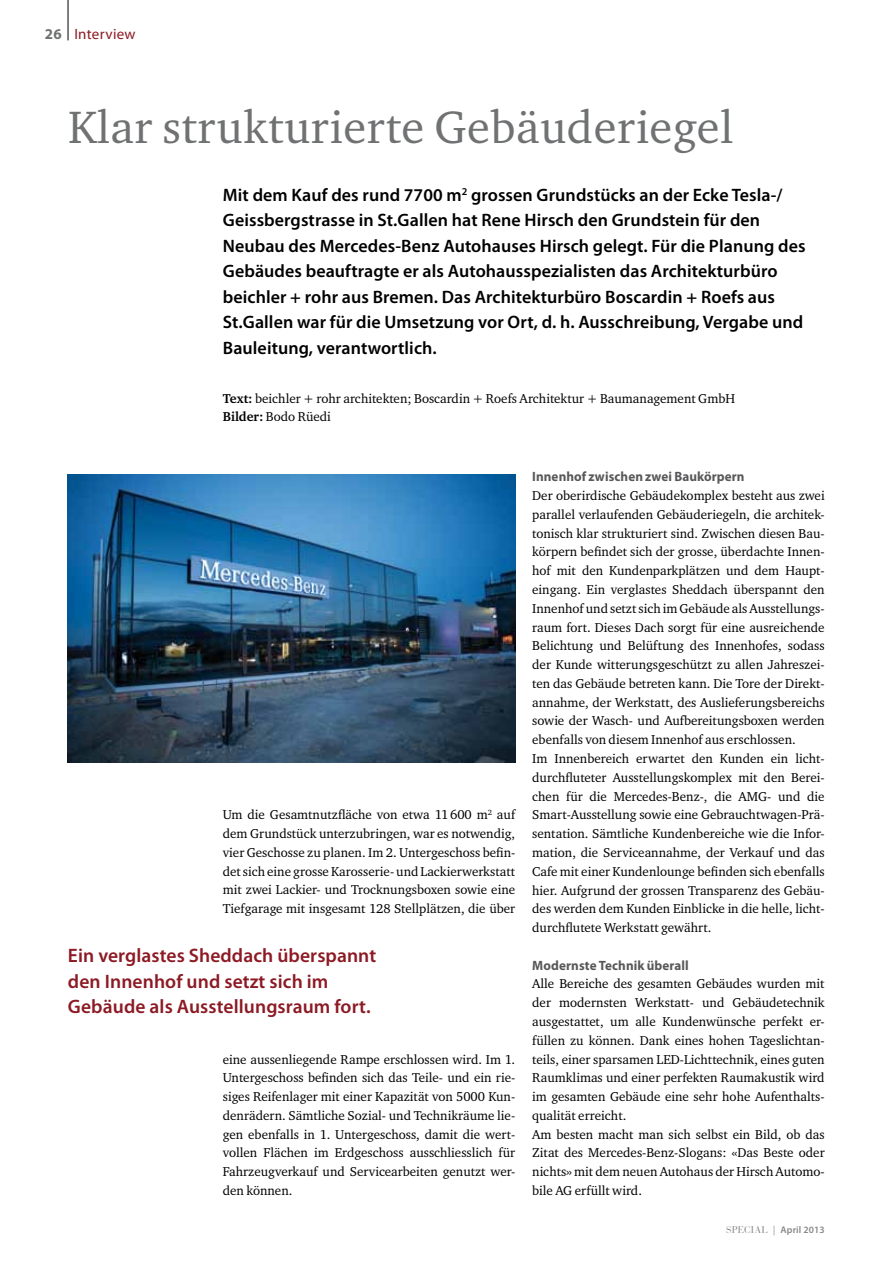
<style>
.page{position:relative;width:893px;height:1263px;background:#fff}
.page>*{position:absolute;margin:0;border:0;box-sizing:border-box;transform-origin:0 0}
.t1{font:46.5px "Charter ITC";letter-spacing:.01em;color:#707172}
.t2{font:600 19.5px/25.5px "Myriad Pro";letter-spacing:.005em;color:#8c1a24}
.t3{font:600 18px/25.5px "Myriad Pro";letter-spacing:.005em;color:#000}
.t4{font:15px "Myriad Pro";letter-spacing:.02em;color:#8c1a24}
.t5{font:700 13.5px "Myriad Pro";letter-spacing:.01em;color:#58585a}
.t6{font:13.2px/18.8px "Charter ITC";color:#000}
.t7{font:600 9.75px "Myriad Pro";letter-spacing:.01em;color:#87888a}
.s1{font-weight:700;color:#707172}
.s2{font-weight:700}
.s3{font-family:"Bauer Bodoni";font-weight:400}
</style>
<div class="page">
<hr style="left:68px;top:0;width:1px;height:40px;background:#000">
<img style="left:68px;top:474px;width:447px;height:289px">
<p class="t4" style="left:45px;top:25px;width:92px"><span class="s1">26</span> Interview</p>
<h1 class="t1" style="left:68px;top:98px;width:667px">Klar strukturierte Gebäuderiegel</h1>
<p class="t3" style="left:223px;top:181px;width:584px">Mit dem Kauf des rund 7700 m<sup>2</sup> grossen Grundstücks an der Ecke Tesla-/ Geissbergstrasse in St.Gallen hat Rene Hirsch den Grundstein für den Neubau des Mercedes-Benz Autohauses Hirsch gelegt. Für die Planung des Gebäudes beauftragte er als Autohausspezialisten das Architekturbüro beichler + rohr aus Bremen. Das Architekturbüro Boscardin + Roefs aus St.Gallen war für die Umsetzung vor Ort, d. h. Ausschreibung, Vergabe und Bauleitung, verantwortlich.</p>
<p class="t6" style="left:223px;top:389px;width:514px;line-height:18px"><span class="s2">Text:</span> beichler + rohr architekten; Boscardin + Roefs Architektur + Baumanagement GmbH<br><span class="s2">Bilder:</span> Bodo Rüedi</p>
<p class="t6" style="left:223px;top:805px;width:294px;text-align:justify">Um die Gesamtnutzfläche von etwa 11600 m<sup>2</sup> auf dem Grundstück unterzubringen, war es notwendig, vier Geschosse zu planen. Im 2. Untergeschoss befin&shy;det sich eine grosse Karosserie- und Lackierwerkstatt mit zwei Lackier- und Trocknungsboxen sowie eine Tiefgarage mit insgesamt 128 Stellplätzen, die über</p>
<h2 class="t2" style="left:68px;top:942px;width:310px">Ein verglastes Sheddach überspannt den Innenhof und setzt sich im<br>Gebäude als Ausstellungsraum fort.</h2>
<p class="t6" style="left:223px;top:1049px;width:294px;text-align:justify">eine aussenliegende Rampe erschlossen wird. Im 1.<br>Untergeschoss befinden sich das Teile- und ein rie&shy;siges Reifenlager mit einer Kapazität von 5000 Kun&shy;denrädern. Sämtliche Sozial- und Technikräume lie&shy;gen ebenfalls in 1. Untergeschoss, damit die wert&shy;vollen Flächen im Erdgeschoss ausschliesslich für Fahrzeugverkauf und Servicearbeiten genutzt wer&shy;den können.</p>
<p class="t5" style="left:532px;top:468px;width:214px">Innenhof zwischen zwei Baukörpern</p>
<p class="t6" style="left:532px;top:486px;width:294px">Der oberirdische Gebäudekomplex besteht aus zwei parallel verlaufenden Gebäuderiegeln, die architek&shy;tonisch klar strukturiert sind. Zwischen diesen Bau&shy;körpern befindet sich der grosse, überdachte Innen&shy;hof mit den Kundenparkplätzen und dem Haupt&shy;eingang. Ein verglastes Sheddach überspannt den Innenhof und setzt sich im Gebäude als Ausstellungs&shy;raum fort. Dieses Dach sorgt für eine ausreichende Belichtung und Belüftung des Innenhofes, sodass der Kunde witterungsgeschützt zu allen Jahreszei&shy;ten das Gebäude betreten kann. Die Tore der Direkt&shy;annahme, der Werkstatt, des Auslieferungsbereichs sowie der Wasch- und Aufbereitungsboxen werden ebenfalls von diesem Innenhof aus erschlossen.<br>Im Innenbereich erwartet den Kunden ein licht&shy;durchfluteter Ausstellungskomplex mit den Berei&shy;chen für die Mercedes-Benz-, die AMG- und die Smart-Ausstellung sowie eine Gebrauchtwagen-Prä&shy;sentation. Sämtliche Kundenbereiche wie die Infor&shy;mation, die Serviceannahme, der Verkauf und das Cafe mit einer Kundenlounge befinden sich ebenfalls hier. Aufgrund der grossen Transparenz des Gebäu&shy;des werden dem Kunden Einblicke in die helle, licht&shy;durchflutete Werkstatt gewährt.</p>
<p class="t5" style="left:532px;top:956px;width:158px">Modernste Technik überall</p>
<p class="t6" style="left:532px;top:974px;width:294px">Alle Bereiche des gesamten Gebäudes wurden mit der modernsten Werkstatt- und Gebäudetechnik ausgestattet, um alle Kundenwünsche perfekt er&shy;füllen zu können. Dank eines hohen Tageslichtan&shy;teils, einer sparsamen LED-Lichttechnik, eines guten Raumklimas und einer perfekten Raumakustik wird im gesamten Gebäude eine sehr hohe Aufenthalts&shy;qualität erreicht.<br>Am besten macht man sich selbst ein Bild, ob das Zitat des Mercedes-Benz-Slogans: «Das Beste oder nichts» mit dem neuen Autohaus der Hirsch Automo&shy;bile AG erfüllt wird.</p>
<p class="t7" style="left:726px;top:1223px;width:100px"><span class="s3">SPECIAL |</span> April 2013</p>
</div>
